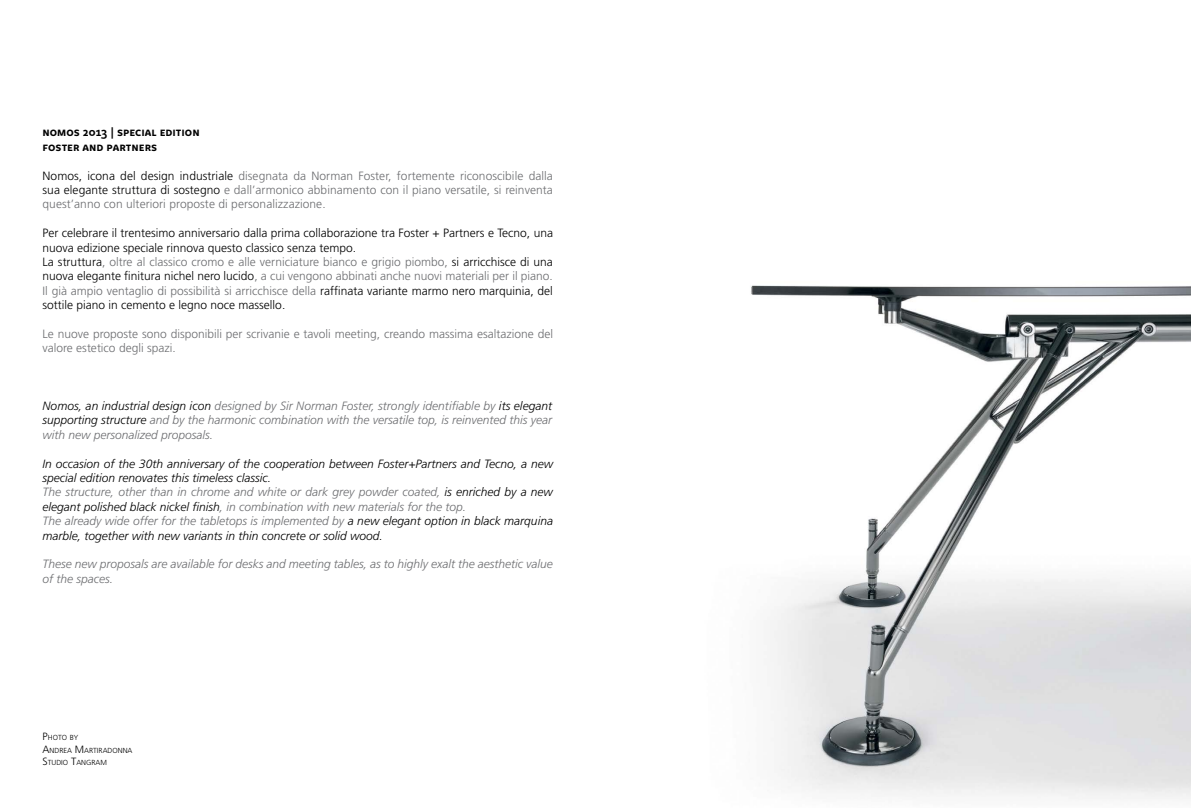
<style>
.page{position:relative;width:1191px;height:808px;background:#fff}
.page>*{position:absolute;margin:0;border:0;box-sizing:border-box;transform-origin:0 0}
.t1{font:300 12px/14.4px "Frutiger LT";color:#000}
.t2{font:italic 300 12px/14.4px "Frutiger LT";color:#000}
.t3{font:300 12px/14.4px "Frutiger LT";color:#6d6e71;text-align:justify}
.t4{font:italic 300 12px/14.4px "Frutiger LT";color:#6d6e71;text-align:justify}
.t5{font:700 12px/14.4px "Tecno Tipo SC70";color:#000}
.t6{font:300 7.35px/12.6px "Frutiger LT";color:#000}
.s1{color:#000}
.s2{color:#6d6e71}
.s3{font-size:10.5px}
</style>
<div class="page">
<img style="left:751px;top:285px;width:440px;height:514px">
<p class="t5" style="left:43px;top:125px;width:159px">NOMOS 2013 | special edition<br>FOSTER AND PARTNERS</p>
<p class="t3" style="left:43px;top:168px;width:512px"><span class="s1">Nomos, icona del design industriale</span> disegnata da Norman Foster, fortemente riconoscibile dalla <span class="s1">sua elegante struttura di sostegno</span> e dall’armonico abbinamento con il piano versatile, si reinventa quest’anno con ulteriori proposte di personalizzazione.</p>
<p class="t1" style="left:43px;top:226px;width:512px">Per celebrare il trentesimo anniversario dalla prima collaborazione tra Foster + Partners e Tecno, una nuova edizione speciale rinnova questo classico senza tempo.<br>La struttura<span class="s2">, oltre al classico cromo e alle verniciature bianco e grigio piombo,</span> si arricchisce di una nuova elegante finitura nichel nero lucido<span class="s2">, a cui vengono abbinati anche nuovi materiali per il piano.<br>Il già ampio ventaglio di possibilità si arricchisce della</span> raffinata variante marmo nero marquinia, del sottile piano in cemento e legno noce massello.</p>
<p class="t3" style="left:43px;top:327px;width:512px">Le nuove proposte sono disponibili per scrivanie e tavoli meeting, creando massima esaltazione del valore estetico degli spazi.</p>
<p class="t4" style="left:43px;top:399px;width:511px"><span class="s1">Nomos, an industrial design icon</span> designed by Sir Norman Foster, strongly identifiable by <span class="s1">its elegant supporting structure</span> and by the harmonic combination with the versatile top, is reinvented this year with new personalized proposals.</p>
<p class="t2" style="left:43px;top:456px;width:512px">In occasion of the 30th anniversary of the cooperation between Foster+Partners and Tecno, a new special edition renovates this timeless classic.<br><span class="s2">The structure, other than in chrome and white or dark grey powder coated,</span> is enriched by a new elegant polished black nickel finish<span class="s2">, in combination with new materials for the top.<br>The already wide offer for the tabletops is implemented by</span> a new elegant option in black marquina marble, together with new variants in thin concrete or solid wood.</p>
<p class="t4" style="left:43px;top:557px;width:512px">These new proposals are available for desks and meeting tables, as to highly exalt the aesthetic value of the spaces.</p>
<p class="t6" style="left:43px;top:731px;width:91px"><span class="s3">P</span>HOTO BY<br><span class="s3">A</span>NDREA <span class="s3">M</span>ARTIRADONNA<br><span class="s3">S</span>TUDIO <span class="s3">T</span>ANGRAM</p>
</div>
